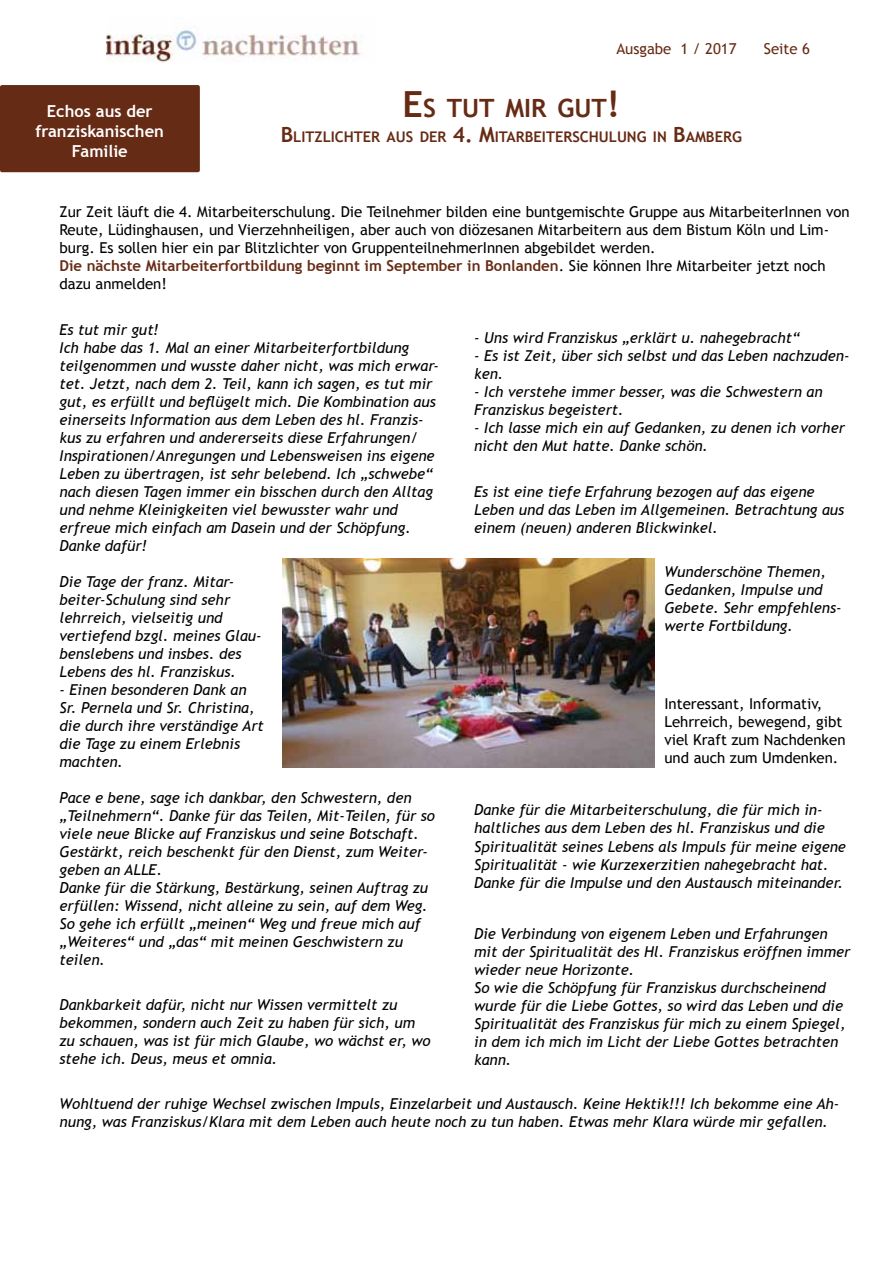
<style>
.page{position:relative;width:893px;height:1263px;background:#fff}
.page>*{position:absolute;margin:0;border:0;box-sizing:border-box;transform-origin:0 0}
.t1{font:700 25.2px "Trebuchet MS";color:#662b15}
.t2{font:700 16.5px/19.8px "Trebuchet MS";color:#fff;text-align:center}
.t3{font:italic 15px/18px "Trebuchet MS";color:#000}
.t4{font:15px/18px "Trebuchet MS";color:#000}
.t5{font:15px "Trebuchet MS";color:#662b15}
.t6{font:700 14.7px "Trebuchet MS";color:#662b15}
.s1{font-size:36px}
.s2{font-size:21px}
.s3{font-weight:700;color:#662b15}
</style>
<div class="page">
<div style="left:0;top:85px;width:200px;height:87px;background:#662b15;border-radius:2px"></div>
<img style="left:106px;top:29px;width:258px;height:33px">
<img style="left:282px;top:558px;width:373px;height:210px">
<p class="t2" style="left:36px;top:101px;width:130px">Echos aus der franziskanischen<br>Familie</p>
<p class="t5" style="left:616px;top:40px;width:122px">Ausgabe 1 / 2017</p>
<p class="t5" style="left:764px;top:40px;width:48px">Seite 6</p>
<h1 class="t1" style="left:402px;top:92px;width:219px"><span class="s1">E</span>S TUT MIR GUT<span class="s1">!</span></h1>
<p class="t6" style="left:281px;top:127px;width:463px"><span class="s2">B</span>LITZLICHTER AUS DER <span class="s2">4. M</span>ITARBEITERSCHULUNG IN <span class="s2">B</span>AMBERG</p>
<p class="t4" style="left:60px;top:203px;width:792px">Zur Zeit läuft die 4. Mitarbeiterschulung. Die Teilnehmer bilden eine buntgemischte Gruppe aus MitarbeiterInnen von Reute, Lüdinghausen, und Vierzehnheiligen, aber auch von diözesanen Mitarbeitern aus dem Bistum Köln und Lim&shy;burg. Es sollen hier ein par Blitzlichter von GruppenteilnehmerInnen abgebildet werden.<br><span class="s3">Die nächste Mitarbeiterfortbildung beginnt im September in Bonlanden</span>. Sie können Ihre Mitarbeiter jetzt noch dazu anmelden!</p>
<p class="t3" style="left:60px;top:321px;width:381px">Es tut mir gut!<br>Ich habe das 1. Mal an einer Mitarbeiterfortbildung teilgenommen und wusste daher nicht, was mich erwar&shy;tet. Jetzt, nach dem 2. Teil, kann ich sagen, es tut mir gut, es erfüllt und beflügelt mich. Die Kombination aus einerseits Information aus dem Leben des hl. Franzis&shy;kus zu erfahren und andererseits diese Erfahrungen/ Inspirationen/Anregungen und Lebensweisen ins eigene Leben zu übertragen, ist sehr belebend. Ich „schwebe“ nach diesen Tagen immer ein bisschen durch den Alltag und nehme Kleinigkeiten viel bewusster wahr und erfreue mich einfach am Dasein und der Schöpfung.<br>Danke dafür!</p>
<p class="t3" style="left:474px;top:329px;width:327px">- Uns wird Franziskus „erklärt u. nahegebracht“</p>
<p class="t3" style="left:474px;top:347px;width:377px">- Es ist Zeit, über sich selbst und das Leben nachzuden&shy;ken.</p>
<p class="t3" style="left:474px;top:383px;width:350px">- Ich verstehe immer besser, was die Schwestern an<br>Franziskus begeistert.</p>
<p class="t3" style="left:474px;top:419px;width:372px">- Ich lasse mich ein auf Gedanken, zu denen ich vorher nicht den Mut hatte. Danke schön.</p>
<p class="t3" style="left:474px;top:483px;width:372px">Es ist eine tiefe Erfahrung bezogen auf das eigene<br>Leben und das Leben im Allgemeinen. Betrachtung aus einem (neuen) anderen Blickwinkel.</p>
<p class="t3" style="left:664px;top:562px;width:179px">Wunderschöne Themen,<br>Gedanken, Impulse und<br>Gebete. Sehr empfehlens&shy;werte Fortbildung.</p>
<p class="t3" style="left:60px;top:573px;width:204px">Die Tage der franz. Mitar&shy;beiter-Schulung sind sehr lehrreich, vielseitig und vertiefend bzgl. meines Glau&shy;benslebens und insbes. des<br>Lebens des hl. Franziskus.</p>
<p class="t3" style="left:60px;top:681px;width:206px">- Einen besonderen Dank an<br>Sr. Pernela und Sr. Christina, die durch ihre verständige Art die Tage zu einem Erlebnis machten.</p>
<p class="t4" style="left:664px;top:694px;width:183px">Interessant, Informativ,<br>Lehrreich, bewegend, gibt viel Kraft zum Nachdenken und auch zum Umdenken.</p>
<p class="t3" style="left:60px;top:789px;width:377px">Pace e bene, sage ich dankbar, den Schwestern, den „Teilnehmern“. Danke für das Teilen, Mit-Teilen, für so viele neue Blicke auf Franziskus und seine Botschaft.<br>Gestärkt, reich beschenkt für den Dienst, zum Weiter&shy;geben an ALLE.<br>Danke für die Stärkung, Bestärkung, seinen Auftrag zu erfüllen: Wissend, nicht alleine zu sein, auf dem Weg.<br>So gehe ich erfüllt „meinen“ Weg und freue mich auf „Weiteres“ und „das“ mit meinen Geschwistern zu teilen.</p>
<p class="t3" style="left:474px;top:801px;width:373px">Danke für die Mitarbeiterschulung, die für mich in&shy;haltliches aus dem Leben des hl. Franziskus und die Spiritualität seines Lebens als Impuls für meine eigene Spiritualität - wie Kurzexerzitien nahegebracht hat.<br>Danke für die Impulse und den Austausch miteinander.</p>
<p class="t3" style="left:474px;top:925px;width:378px">Die Verbindung von eigenem Leben und Erfahrungen mit der Spiritualität des Hl. Franziskus eröffnen immer wieder neue Horizonte.<br>So wie die Schöpfung für Franziskus durchscheinend wurde für die Liebe Gottes, so wird das Leben und die Spiritualität des Franziskus für mich zu einem Spiegel, in dem ich mich im Licht der Liebe Gottes betrachten kann.</p>
<p class="t3" style="left:60px;top:996px;width:373px">Dankbarkeit dafür, nicht nur Wissen vermittelt zu bekommen, sondern auch Zeit zu haben für sich, um zu schauen, was ist für mich Glaube, wo wächst er, wo stehe ich. Deus, meus et omnia.</p>
<p class="t3" style="left:60px;top:1095px;width:781px">Wohltuend der ruhige Wechsel zwischen Impuls, Einzelarbeit und Austausch. Keine Hektik!!! Ich bekomme eine Ah&shy;nung, was Franziskus/Klara mit dem Leben auch heute noch zu tun haben. Etwas mehr Klara würde mir gefallen.</p>
</div>
